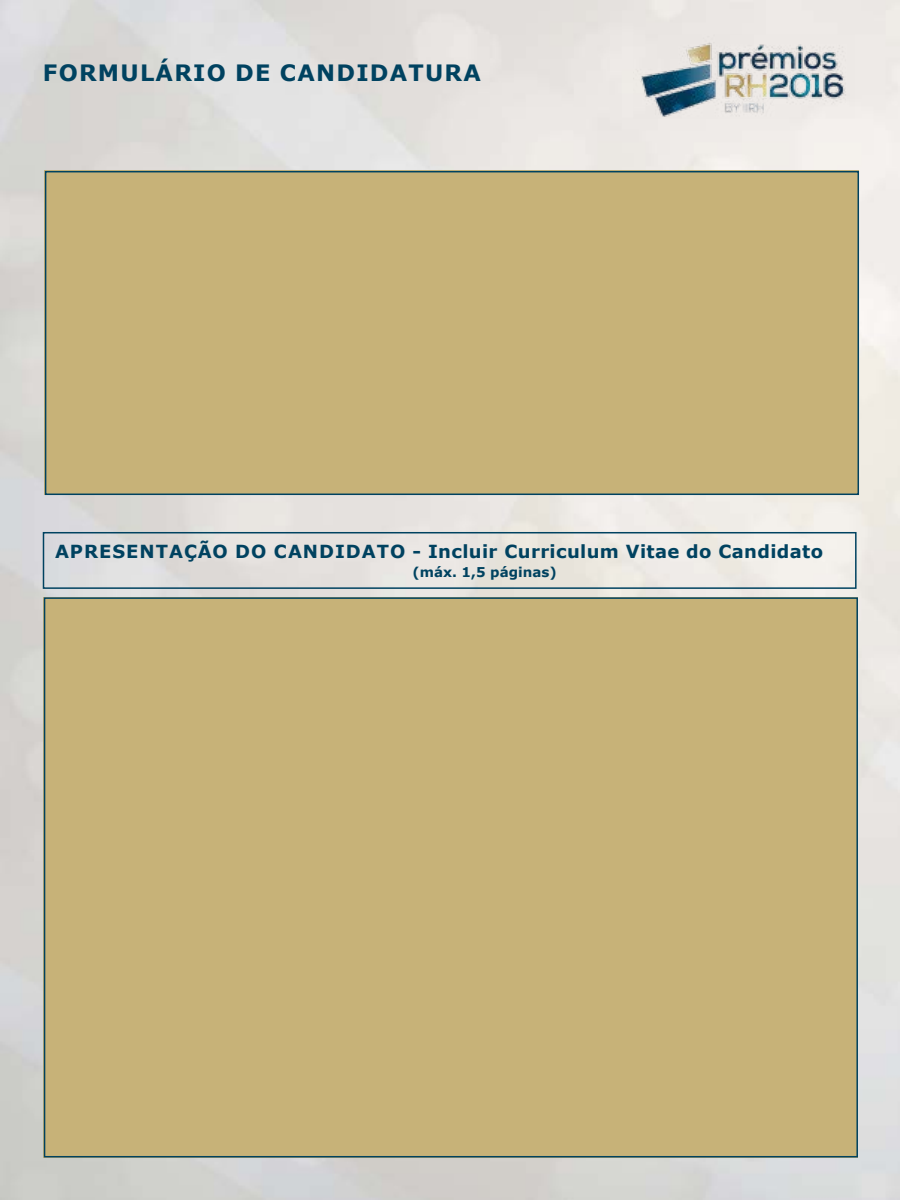
<style>
.page{position:relative;width:900px;height:1200px;background:#fff}
.page>*{position:absolute;margin:0;border:0;box-sizing:border-box;transform-origin:0 0}
.t1{font:700 22.5px "Verdana";letter-spacing:.055em;color:#004260}
.t2{font:700 18px "Verdana";letter-spacing:.02em;color:#004260}
.t3{font:700 13.5px "Verdana";color:#004260}
</style>
<div class="page">
<img style="left:0;top:0;width:900px;height:1200px">
<img style="left:633px;top:35px;width:222px;height:84px">
<div style="left:44px;top:597px;width:814px;height:560px;background:#c7b278"></div>
<div style="left:43px;top:532px;width:814px;height:57px;border:2px solid #004260"></div>
<div style="left:45px;top:171px;width:814px;height:324px;background:#c7b278"></div>
<div style="left:45px;top:171px;width:814px;height:324px;border:2px solid #004260"></div>
<p class="t1" style="left:43px;top:57px;width:439px">FORMULÁRIO DE CANDIDATURA</p>
<p class="t2" style="left:55px;top:539px;width:770px">AP RESENTAÇÃO DO CANDIDATO - INCLUIR CURRICULUM VITAE DO CANDIDATO</p>
<p class="t3" style="left:412px;top:563px;width:146px">(MÁX. 1,5 PÁGINAS)</p>
</div>
